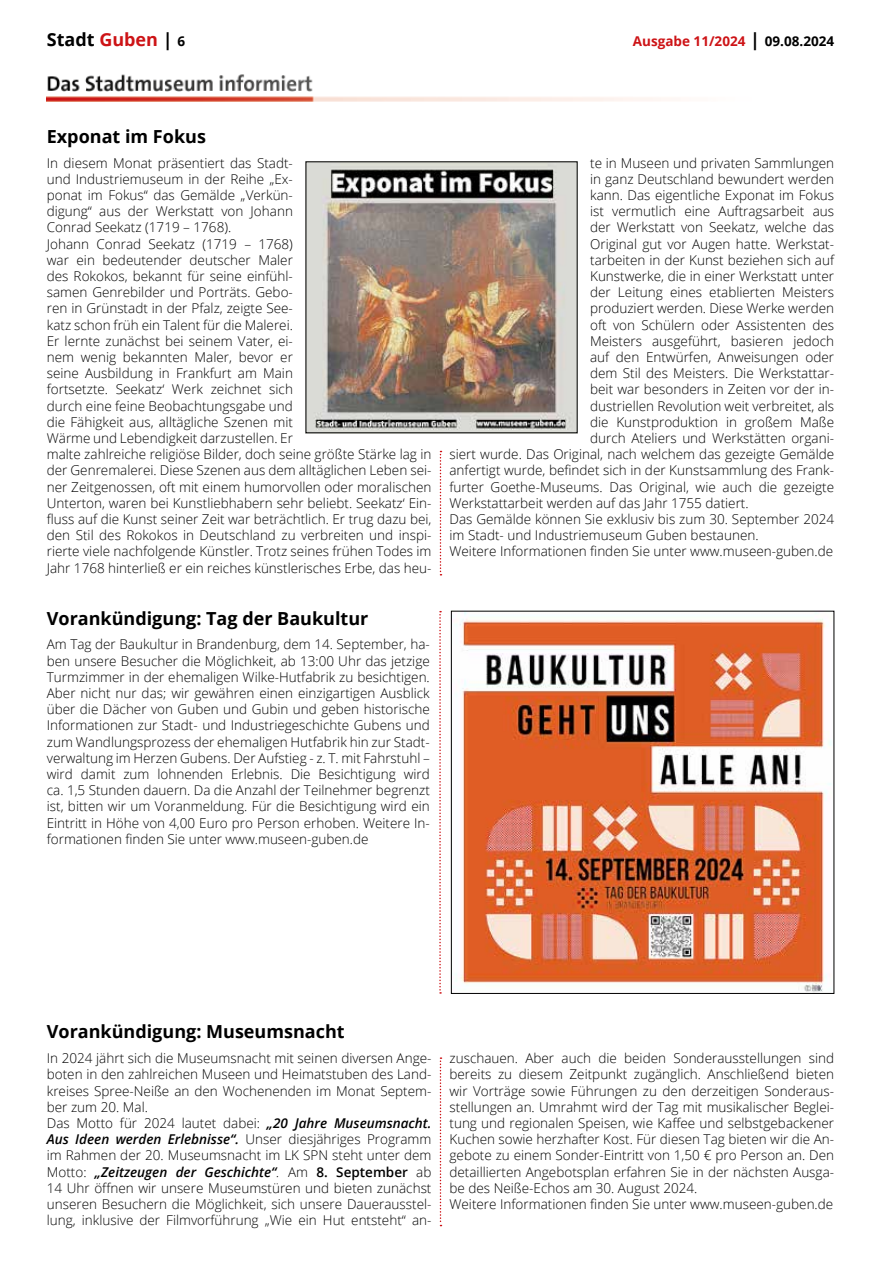
<style>
.page{position:relative;width:881px;height:1263px;background:#fff}
.page>*{position:absolute;margin:0;border:0;box-sizing:border-box;transform-origin:0 0}
.t1{font:700 18px "Open Sans";color:#000}
.t2{font:300 13.5px/16.2px "Open Sans";color:#000}
.t3{font:700 13.5px "Open Sans";color:#cd1316}
.s1{color:#cd1316}
.s2{font-size:13.5px}
.s3{font-size:18px;color:#000}
.s4{color:#000}
.s5{font-weight:600;font-style:italic}
.s6{font-style:italic}
.s7{font-weight:600}
</style>
<div class="page">
<svg style="left:439px;top:451px;width:2px;height:124px"></svg>
<svg style="left:439px;top:611px;width:2px;height:383px"></svg>
<svg style="left:439px;top:1057px;width:2px;height:169px"></svg>
<img style="left:47px;top:74px;width:625px;height:28px">
<img style="left:307px;top:164px;width:268px;height:267px">
<img style="left:455px;top:613px;width:376px;height:379px">
<div style="left:451px;top:611px;width:382px;height:383px;border:1px solid #000"></div>
<h1 class="t1" style="left:47px;top:27px;width:140px">Stadt <span class="s1">Guben</span> | <span class="s2">6</span></h1>
<p class="t3" style="left:632px;top:32px;width:203px">Ausgabe 11/2024 <span class="s3">|</span> <span class="s4">09.08.2024</span></p>
<h1 class="t1" style="left:47px;top:124px;width:161px">Exponat im Fokus</h1>
<p class="t2" style="left:47px;top:154px;width:386px">In diesem Monat präsentiert das Stadt-<br>und Industriemuseum in der Reihe „Ex-<br>ponat im Fokus“ das Gemälde „Verkün-<br>digung“ aus der Werkstatt von Johann<br>Conrad Seekatz (1719 – 1768).<br>Johann Conrad Seekatz (1719 – 1768)<br>war ein bedeutender deutscher Maler<br>des Rokokos, bekannt für seine einfühl-<br>samen Genrebilder und Porträts. Gebo-<br>ren in Grünstadt in der Pfalz, zeigte See-<br>katz schon früh ein Talent für die Malerei.<br>Er lernte zunächst bei seinem Vater, ei-<br>nem wenig bekannten Maler, bevor er<br>seine Ausbildung in Frankfurt am Main<br>fortsetzte. Seekatz‘ Werk zeichnet sich<br>durch eine feine Beobachtungsgabe und<br>die Fähigkeit aus, alltägliche Szenen mit<br>Wärme und Lebendigkeit darzustellen. Er<br>malte zahlreiche religiöse Bilder, doch seine größte Stärke lag in der Genremalerei. Diese Szenen aus dem alltäglichen Leben sei&shy;ner Zeitgenossen, oft mit einem humorvollen oder moralischen Unterton, waren bei Kunstliebhabern sehr beliebt. Seekatz‘ Ein&shy;fluss auf die Kunst seiner Zeit war beträchtlich. Er trug dazu bei, den Stil des Rokokos in Deutschland zu verbreiten und inspi&shy;rierte viele nachfolgende Künstler. Trotz seines frühen Todes im Jahr 1768 hinterließ er ein reiches künstlerisches Erbe, das heu-</p>
<p class="t2" style="left:590px;top:154px;width:245px">te in Museen und privaten Sammlungen</p>
<p class="t2" style="left:590px;top:170px;width:245px">in ganz Deutschland bewundert werden</p>
<p class="t2" style="left:590px;top:187px;width:245px">kann. Das eigentliche Exponat im Fokus</p>
<p class="t2" style="left:590px;top:203px;width:245px">ist vermutlich eine Auftragsarbeit aus</p>
<p class="t2" style="left:590px;top:219px;width:245px">der Werkstatt von Seekatz, welche das</p>
<p class="t2" style="left:590px;top:235px;width:245px">Original gut vor Augen hatte. Werkstat-</p>
<p class="t2" style="left:590px;top:251px;width:245px">tarbeiten in der Kunst beziehen sich auf</p>
<p class="t2" style="left:590px;top:268px;width:245px">Kunstwerke, die in einer Werkstatt unter</p>
<p class="t2" style="left:590px;top:284px;width:245px">der Leitung eines etablierten Meisters</p>
<p class="t2" style="left:590px;top:300px;width:245px">produziert werden. Diese Werke werden</p>
<p class="t2" style="left:590px;top:316px;width:245px">oft von Schülern oder Assistenten des</p>
<p class="t2" style="left:590px;top:332px;width:245px">Meisters ausgeführt, basieren jedoch</p>
<p class="t2" style="left:590px;top:349px;width:245px">auf den Entwürfen, Anweisungen oder</p>
<p class="t2" style="left:590px;top:365px;width:245px">dem Stil des Meisters. Die Werkstattar-</p>
<p class="t2" style="left:590px;top:381px;width:245px">beit war besonders in Zeiten vor der in-</p>
<p class="t2" style="left:590px;top:397px;width:245px">dustriellen Revolution weit verbreitet, als</p>
<p class="t2" style="left:590px;top:413px;width:245px">die Kunstproduktion in großem Maße</p>
<p class="t2" style="left:590px;top:430px;width:245px">durch Ateliers und Werkstätten organi-</p>
<p class="t2" style="left:449px;top:446px;width:386px">siert wurde. Das Original, nach welchem das gezeigte Gemälde</p>
<p class="t2" style="left:449px;top:462px;width:386px">anfertigt wurde, befindet sich in der Kunstsammlung des Frank-</p>
<p class="t2" style="left:449px;top:478px;width:386px">furter Goethe-Museums. Das Original, wie auch die gezeigte</p>
<p class="t2" style="left:449px;top:494px;width:300px">Werkstattarbeit werden auf das Jahr 1755 datiert.</p>
<p class="t2" style="left:449px;top:511px;width:386px">Das Gemälde können Sie exklusiv bis zum 30. September 2024</p>
<p class="t2" style="left:449px;top:527px;width:310px">im Stadt- und Industriemuseum Guben bestaunen.</p>
<p class="t2" style="left:449px;top:543px;width:385px">Weitere Informationen finden Sie unter www.museen-guben.de</p>
<h1 class="t1" style="left:47px;top:605px;width:323px">Vorankündigung: Tag der Baukultur</h1>
<p class="t2" style="left:47px;top:636px;width:384px;text-align:justify">Am Tag der Baukultur in Brandenburg, dem 14. September, ha&shy;ben unsere Besucher die Möglichkeit, ab 13:00 Uhr das jetzige Turmzimmer in der ehemaligen Wilke-Hutfabrik zu besichtigen.<br>Aber nicht nur das; wir gewähren einen einzigartigen Ausblick über die Dächer von Guben und Gubin und geben historische Informationen zur Stadt- und Industriegeschichte Gubens und zum Wandlungsprozess der ehemaligen Hutfabrik hin zur Stadt&shy;verwaltung im Herzen Gubens. Der Aufstieg - z. T. mit Fahrstuhl – wird damit zum lohnenden Erlebnis. Die Besichtigung wird ca. 1,5 Stunden dauern. Da die Anzahl der Teilnehmer begrenzt ist, bitten wir um Voranmeldung. Für die Besichtigung wird ein Eintritt in Höhe von 4,00 Euro pro Person erhoben. Weitere In&shy;formationen finden Sie unter www.museen-guben.de</p>
<h1 class="t1" style="left:47px;top:1019px;width:299px">Vorankündigung: Museumsnacht</h1>
<p class="t2" style="left:47px;top:1050px;width:386px">In 2024 jährt sich die Museumsnacht mit seinen diversen Ange&shy;boten in den zahlreichen Museen und Heimatstuben des Land&shy;kreises Spree-Neiße an den Wochenenden im Monat Septem&shy;ber zum 20. Mal.<br>Das Motto für 2024 lautet dabei: <span class="s5">„20 Jahre Museumsnacht.<br>Aus Ideen werden Erlebnisse“.</span> Unser diesjähriges Programm im Rahmen der 20. Museumsnacht im LK SPN steht unter dem Motto: <span class="s5">„Zeitzeugen der Geschichte“</span><span class="s6">.</span> Am <span class="s7">8. September</span> ab 14 Uhr öffnen wir unsere Museumstüren und bieten zunächst unseren Besuchern die Möglichkeit, sich unsere Dauerausstel&shy;lung, inklusive der Filmvorführung „Wie ein Hut entsteht“ an-</p>
<p class="t2" style="left:449px;top:1050px;width:386px">zuschauen. Aber auch die beiden Sonderausstellungen sind bereits zu diesem Zeitpunkt zugänglich. Anschließend bieten wir Vorträge sowie Führungen zu den derzeitigen Sonderaus&shy;stellungen an. Umrahmt wird der Tag mit musikalischer Beglei&shy;tung und regionalen Speisen, wie Kaffee und selbstgebackener Kuchen sowie herzhafter Kost. Für diesen Tag bieten wir die An&shy;gebote zu einem Sonder-Eintritt von 1,50 € pro Person an. Den detaillierten Angebotsplan erfahren Sie in der nächsten Ausga&shy;be des Neiße-Echos am 30. August 2024.<br>Weitere Informationen finden Sie unter www.museen-guben.de</p>
</div>
